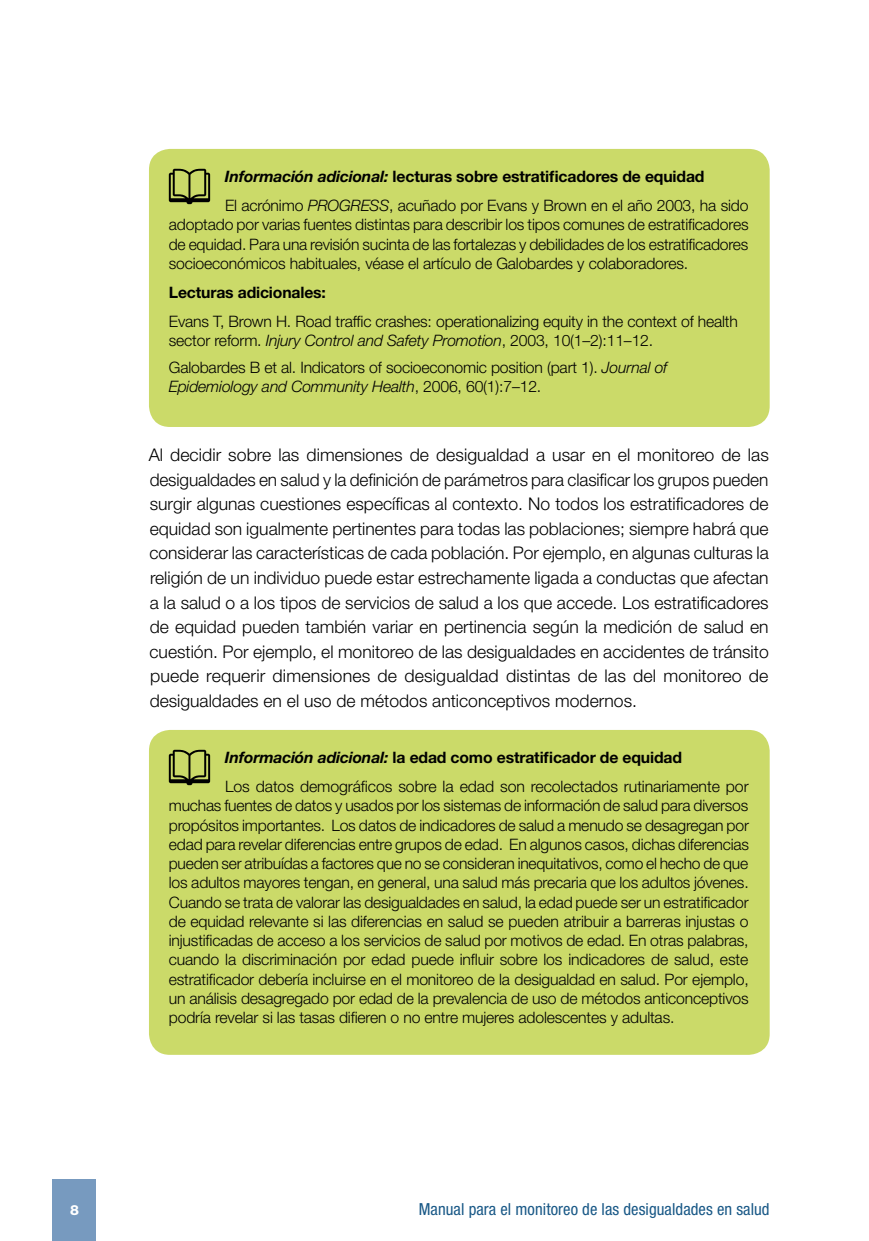
<style>
.page{position:relative;width:869px;height:1241px;background:#fff}
.page>*{position:absolute;margin:0;border:0;box-sizing:border-box;transform-origin:0 0}
.t1{font:300 17.5px/24.5px "Helvetica Neue LT Std";color:#000;text-align:justify}
.t2{font:condensed 16.62px "Helvetica Neue LT Std";letter-spacing:.005em;color:#1a5987}
.t3{font:300 15.75px/19.2px "Helvetica Neue LT Std";letter-spacing:-.01em;color:#000}
.t4{font:700 15.75px "Helvetica Neue LT Std";letter-spacing:-.01em;color:#000}
.t5{font:800 14px "Helvetica Neue LT Std";color:#fff}
.s1{font-weight:700;font-style:italic}
.s2{font-weight:700}
.s3{font-style:italic}
</style>
<div class="page">
<div style="left:53px;top:1178px;width:43px;height:62px;background:#779abf"></div>
<div style="left:149px;top:149px;width:620px;height:278px;background:#cbda69;border-radius:21px"></div>
<svg style="left:169px;top:169px;width:41px;height:35px"></svg>
<div style="left:149px;top:729px;width:620px;height:325px;background:#cbda69;border-radius:21px"></div>
<svg style="left:169px;top:749px;width:41px;height:36px"></svg>
<p class="t3" style="left:225px;top:161px;width:525px;line-height:29.2px"><span class="s1">Información adicional:</span> <span class="s2">lecturas sobre estratificadores de equidad<br></span>El acrónimo <span class="s3">PROGRESS</span>, acuñado por Evans y Brown en el año 2003, ha sido</p>
<p class="t3" style="left:169px;top:215px;width:581px;text-align:justify">adoptado por varias fuentes distintas para describir los tipos comunes de estratificadores de equidad. Para una revisión sucinta de las fortalezas y debilidades de los estratificadores socioeconómicos habituales, véase el artículo de Galobardes y colaboradores.</p>
<p class="t4" style="left:169px;top:282px;width:158px">Lecturas adicionales:</p>
<p class="t3" style="left:169px;top:311px;width:570px">Evans T, Brown H. Road traffic crashes: operationalizing equity in the context of health sector reform. <span class="s3">Injury Control and Safety Promotion</span>, 2003, 10(1–2):11–12.</p>
<p class="t3" style="left:169px;top:357px;width:500px">Galobardes B et al. Indicators of socioeconomic position (part 1). <span class="s3">Journal of<br>Epidemiology and Community Health</span>, 2006, 60(1):7–12.</p>
<p class="t1" style="left:149px;top:442px;width:621px">Al decidir sobre las dimensiones de desigualdad a usar en el monitoreo de las desigualdades en salud y la definición de parámetros para clasificar los grupos pueden surgir algunas cuestiones específicas al contexto. No todos los estratificadores de equidad son igualmente pertinentes para todas las poblaciones; siempre habrá que considerar las características de cada población. Por ejemplo, en algunas culturas la religión de un individuo puede estar estrechamente ligada a conductas que afectan a la salud o a los tipos de servicios de salud a los que accede. Los estratificadores de equidad pueden también variar en pertinencia según la medición de salud en cuestión. Por ejemplo, el monitoreo de las desigualdades en accidentes de tránsito puede requerir dimensiones de desigualdad distintas de las del monitoreo de desigualdades en el uso de métodos anticonceptivos modernos.</p>
<p class="t3" style="left:225px;top:742px;width:525px;line-height:29.2px"><span class="s1">Información adicional:</span> <span class="s2">la edad como estratificador de equidad<br></span>Los datos demográficos sobre la edad son recolectados rutinariamente por</p>
<p class="t3" style="left:169px;top:795px;width:581px;text-align:justify">muchas fuentes de datos y usados por los sistemas de información de salud para diversos propósitos importantes. Los datos de indicadores de salud a menudo se desagregan por edad para revelar diferencias entre grupos de edad. En algunos casos, dichas diferencias pueden ser atribuídas a factores que no se consideran inequitativos, como el hecho de que los adultos mayores tengan, en general, una salud más precaria que los adultos jóvenes.<br>Cuando se trata de valorar las desigualdades en salud, la edad puede ser un estratificador de equidad relevante si las diferencias en salud se pueden atribuir a barreras injustas o injustificadas de acceso a los servicios de salud por motivos de edad. En otras palabras, cuando la discriminación por edad puede influir sobre los indicadores de salud, este estratificador debería incluirse en el monitoreo de la desigualdad en salud. Por ejemplo, un análisis desagregado por edad de la prevalencia de uso de métodos anticonceptivos podría revelar si las tasas difieren o no entre mujeres adolescentes y adultas.</p>
<p class="t5" style="left:70px;top:1201px;width:10px">8</p>
<p class="t2" style="left:418px;top:1199px;width:352px">Manual para el monitoreo de las desigualdades en salud</p>
</div>
